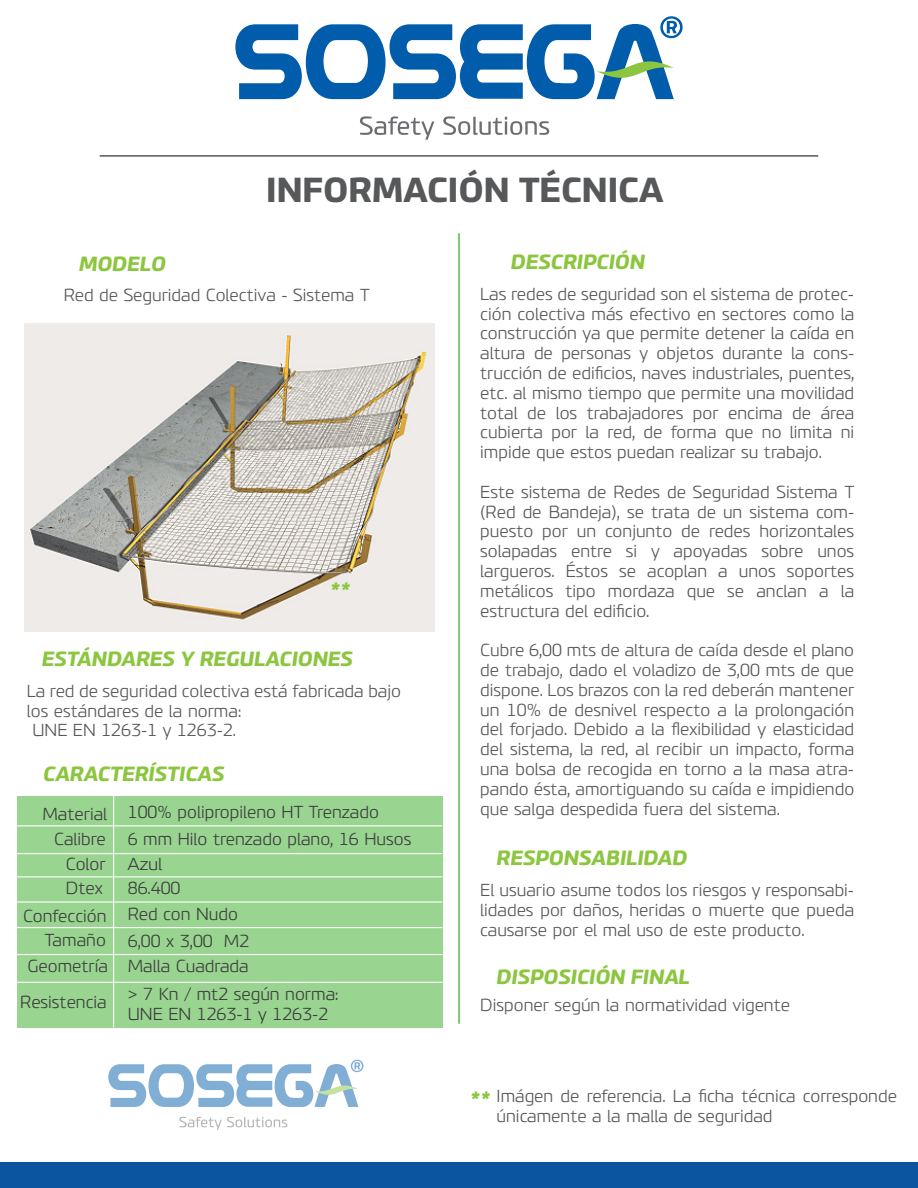
<style>
.page{position:relative;width:918px;height:1188px;background:#fff}
.page>*{position:absolute;margin:0;border:0;box-sizing:border-box;transform-origin:0 0}
.t1{font:700 33px "PF Benchmark Pro";color:#57585a}
.t2{font:italic 700 22.5px "PF Benchmark Pro";color:#8bc63e}
.t3{font:italic 700 19.5px "PF Benchmark Pro";color:#8bc63e}
.t4{font:300 16.5px/19.8px "PF Benchmark Pro";color:#57585a;text-align:justify}
.t5{font:300 16.5px/24.8px "PF Benchmark Pro";color:#3e3e3f}
.t6{font:300 16.5px/24.9px "PF Benchmark Pro";color:#3e3e3f;scale:1.05 1}
</style>
<div class="page">
<img style="left:25px;top:324px;width:409px;height:307px">
<div style="left:0;top:1162px;width:918px;height:26px;background:#0b559f"></div>
<hr style="left:458px;top:233px;width:2px;height:791px;background:#56b947">
<svg style="left:179px;top:1117px;width:108px;height:13px"></svg>
<svg style="left:108px;top:1060px;width:255px;height:47px"></svg>
<svg style="left:360px;top:116px;width:74px;height:24px"></svg>
<svg style="left:443px;top:116px;width:106px;height:19px"></svg>
<svg style="left:235px;top:16px;width:448px;height:83px"></svg>
<hr style="left:100px;top:155px;width:718px;height:2px;background:#57585a">
<div style="left:17px;top:796px;width:426px;height:231px;background:#99d590"></div>
<hr style="left:113px;top:796px;width:1px;height:231px;background:#fff">
<hr style="left:16px;top:825px;width:426px;height:1px;background:#fff">
<hr style="left:16px;top:853px;width:426px;height:1px;background:#fff">
<hr style="left:17px;top:876px;width:426px;height:1px;background:#fff">
<hr style="left:16px;top:901px;width:426px;height:2px;background:#fff">
<hr style="left:16px;top:927px;width:426px;height:1px;background:#fff">
<hr style="left:17px;top:954px;width:426px;height:1px;background:#fff">
<hr style="left:17px;top:982px;width:426px;height:1px;background:#fff">
<h1 class="t1" style="left:266px;top:169px;width:399px">INFORMACIÓN TÉCNICA</h1>
<p class="t3" style="left:79px;top:251px;width:88px">MODELO</p>
<p class="t4" style="left:64px;top:285px;width:307px">Red de Seguridad Colectiva - Sistema T</p>
<h2 class="t2" style="left:329px;top:577px;width:22px">**</h2>
<p class="t3" style="left:42px;top:646px;width:313px">ESTÁNDARES Y REGULACIONES</p>
<p class="t4" style="left:27px;top:681px;width:376px">La red de seguridad colectiva está fabricada bajo</p>
<p class="t4" style="left:27px;top:701px;width:216px">los estándares de la norma:</p>
<p class="t4" style="left:32px;top:721px;width:205px">UNE EN 1263-1 y 1263-2.</p>
<p class="t3" style="left:43px;top:762px;width:183px">CARACTERÍSTICAS</p>
<p class="t5" style="left:43px;top:802px;width:66px;text-align:right">Material<br>Calibre<br>Color<br>Dtex</p>
<p class="t5" style="left:23px;top:904px;width:85px;line-height:24.3px;text-align:right">Confección<br>Tamaño</p>
<p class="t5" style="left:20px;top:949px;width:89px;line-height:35.8px;text-align:center">Geometría<br>Resistencia</p>
<p class="t5" style="left:128px;top:799px;width:285px;line-height:26.7px">100% polipropileno HT Trenzado<br>6 mm Hilo trenzado plano, 16 Husos</p>
<p class="t6" style="left:128px;top:852px;width:107px">Azul<br>86.400<br>Red con Nudo</p>
<p class="t5" style="left:128px;top:928px;width:123px;line-height:25.7px">6,00 x 3,00 M2<br>Malla Cuadrada</p>
<p class="t5" style="left:128px;top:985px;width:212px;line-height:19.8px">&gt; 7 Kn / mt2 según norma:<br>UNE EN 1263-1 y 1263-2</p>
<p class="t3" style="left:511px;top:250px;width:136px">DESCRIPCIÓN</p>
<p class="t4" style="left:480px;top:284px;width:376px">Las redes de seguridad son el sistema de protec&shy;ción colectiva más efectivo en sectores como la construcción ya que permite detener la caída en altura de personas y objetos durante la cons&shy;trucción de edificios, naves industriales, puentes, etc. al mismo tiempo que permite una movilidad total de los trabajadores por encima de área cubierta por la red, de forma que no limita ni impide que estos puedan realizar su trabajo.</p>
<p class="t4" style="left:480px;top:482px;width:376px">Este sistema de Redes de Seguridad Sistema T (Red de Bandeja), se trata de un sistema com&shy;puesto por un conjunto de redes horizontales solapadas entre si y apoyadas sobre unos largueros. Éstos se acoplan a unos soportes metálicos tipo mordaza que se anclan a la estructura del edificio.</p>
<p class="t4" style="left:480px;top:641px;width:376px">Cubre 6,00 mts de altura de caída desde el plano de trabajo, dado el voladizo de 3,00 mts de que dispone. Los brazos con la red deberán mantener un 10% de desnivel respecto a la prolongación del forjado. Debido a la flexibilidad y elasticidad del sistema, la red, al recibir un impacto, forma una bolsa de recogida en torno a la masa atra&shy;pando ésta, amortiguando su caída e impidiendo que salga despedida fuera del sistema.</p>
<p class="t3" style="left:497px;top:846px;width:193px">RESPONSABILIDAD</p>
<p class="t4" style="left:480px;top:880px;width:376px">El usuario asume todos los riesgos y responsabi&shy;lidades por daños, heridas o muerte que pueda causarse por el mal uso de este producto.</p>
<p class="t3" style="left:497px;top:965px;width:195px">DISPOSICIÓN FINAL</p>
<p class="t4" style="left:480px;top:995px;width:311px">Disponer según la normatividad vigente</p>
<p class="t4" style="left:497px;top:1086px;width:402px">Imágen de referencia. La ficha técnica corresponde únicamente a la malla de seguridad</p>
<h2 class="t2" style="left:469px;top:1086px;width:22px">**</h2>
</div>
